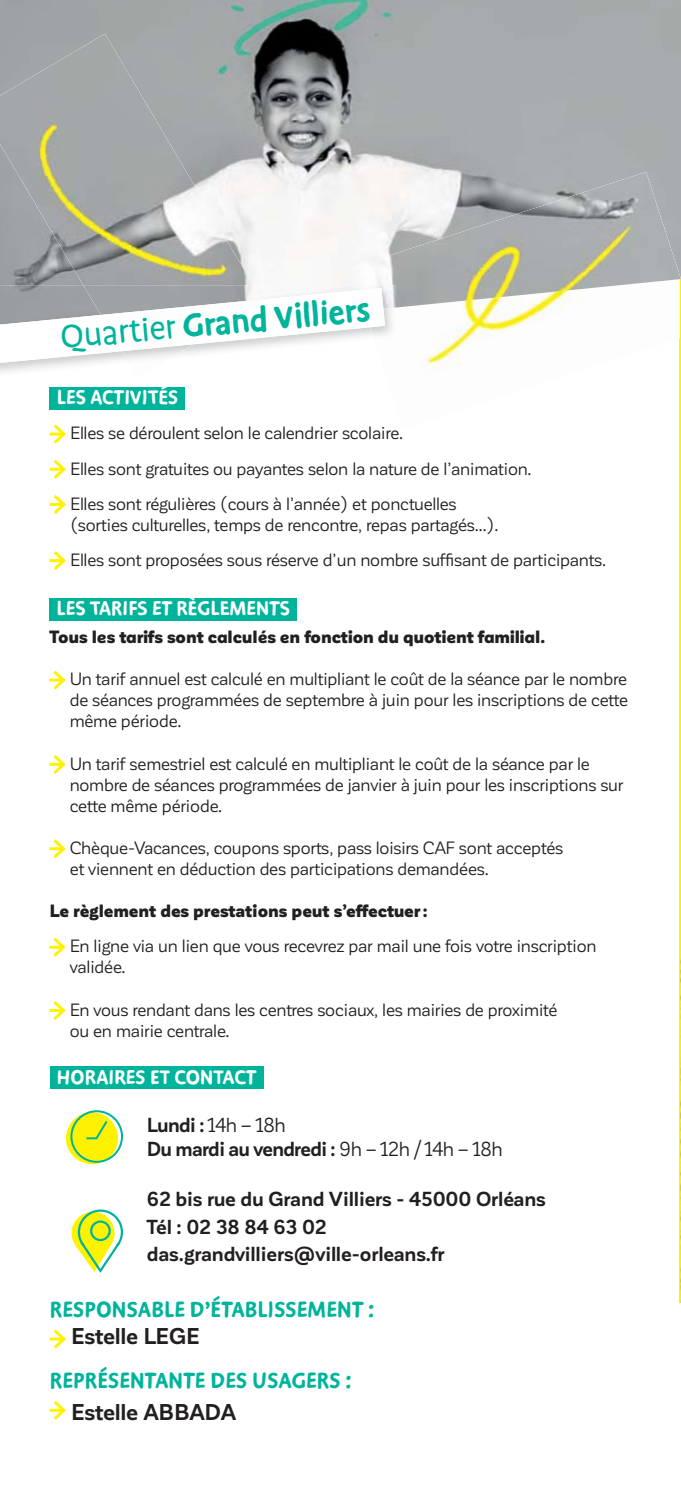
<style>
.page{position:relative;width:681px;height:1489px;background:#fff}
.page>*{position:absolute;margin:0;border:0;box-sizing:border-box;transform-origin:0 0}
.t1{font:700 37.25px "Duper";color:#00b49c}
.t2{font:700 25px "Duper";letter-spacing:.01em;color:#00b49c}
.t3{font:700 22.5px "Duper";letter-spacing:.01em;color:#fff}
.t4{font:700 22.5px "Corporative Sans";letter-spacing:-.01em;color:#231f20}
.t5{font:700 20px/27.5px "Corporative Sans";letter-spacing:-.01em;color:#231f20}
.t6{font:700 20px/24px "Corporative Sans";letter-spacing:-.035em;color:#231f20}
.t7{font:17.5px/21px "Corporative Sans";letter-spacing:-.01em;color:#231f20}
.t8{font:900 17.5px "Corporative Sans Alt";letter-spacing:-.005em;color:#231f20}
.t9{font:900 17.5px "Corporative Sans";letter-spacing:-.01em;color:#231f20}
.s1{font-weight:400}
</style>
<div class="page">
<svg style="left:71px;top:1209px;width:52px;height:64px"></svg>
<div style="left:90px;top:1220px;width:21px;height:21px;border:2px solid #00b49c;border-radius:50%"></div>
<hr style="left:679px;top:0;width:1px;height:1429px;background:#fff200">
<svg style="left:50px;top:1329px;width:16px;height:19px"></svg>
<svg style="left:50px;top:1400px;width:16px;height:19px"></svg>
<div style="left:50px;top:387px;width:135px;height:22px;background:#00b49c"></div>
<svg style="left:50px;top:424px;width:16px;height:19px"></svg>
<svg style="left:50px;top:459px;width:16px;height:20px"></svg>
<svg style="left:50px;top:495px;width:16px;height:19px"></svg>
<svg style="left:50px;top:551px;width:16px;height:19px"></svg>
<div style="left:49px;top:597px;width:248px;height:23px;background:#00b49c"></div>
<svg style="left:49px;top:670px;width:17px;height:19px"></svg>
<svg style="left:49px;top:755px;width:17px;height:19px"></svg>
<svg style="left:49px;top:839px;width:17px;height:19px"></svg>
<svg style="left:49px;top:937px;width:17px;height:19px"></svg>
<svg style="left:49px;top:1001px;width:17px;height:19px"></svg>
<img style="left:0;top:0;width:680px;height:339px">
<img style="left:0;top:285px;width:351px;height:3px">
<div style="left:66px;top:1112px;width:52px;height:52px;background:#fff200;border-radius:50%"></div>
<div style="left:70px;top:1110px;width:53px;height:52px;border:2px solid #00b49c;border-radius:50%"></div>
<svg style="left:86px;top:1118px;width:23px;height:22px"></svg>
<div style="left:50px;top:1066px;width:213px;height:23px;background:#00b49c"></div>
<img style="left:395px;top:307px;width:284px;height:60px">
<img style="left:679px;top:307px;width:1px;height:31px">
<img style="left:351px;top:172px;width:329px;height:135px">
<svg style="left:0;top:288px;width:395px;height:75px"></svg>
<img style="left:356px;top:285px;width:39px;height:24px">
<img style="left:358px;top:288px;width:27px;height:39px">
<img style="left:360px;top:295px;width:10px;height:27px">
<img style="left:122px;top:351px;width:72px;height:12px">
<img style="left:0;top:34px;width:253px;height:251px">
<img style="left:83px;top:285px;width:178px;height:30px">
<img style="left:101px;top:299px;width:163px;height:52px">
<img style="left:104px;top:315px;width:73px;height:33px">
<img style="left:174px;top:305px;width:86px;height:34px">
<h1 class="t1" style="left:59px;top:313px;width:312px;rotate:-5deg"><span class="s1">Quartier</span> Grand Villiers</h1>
<p class="t3" style="left:57px;top:383px;width:123px">LES ACTIVITÉS</p>
<p class="t7" style="left:70px;top:417px;width:463px;line-height:35.2px">Elles se déroulent selon le calendrier scolaire.<br>Elles sont gratuites ou payantes selon la nature de l’animation.<br>Elles sont régulières (cours à l’année) et ponctuelles</p>
<p class="t7" style="left:70px;top:508px;width:537px;line-height:35.2px">(sorties culturelles, temps de rencontre, repas partagés…).<br>Elles sont proposées sous réserve d’un nombre suffisant de participants.</p>
<p class="t3" style="left:56px;top:594px;width:234px">LES TARIFS ET RÈGLEMENTS</p>
<p class="t8" style="left:49px;top:626px;width:497px">Tous les tarifs sont calculés en fonction du quotient familial.</p>
<p class="t7" style="left:70px;top:670px;width:559px;text-align:justify">Un tarif annuel est calculé en multipliant le coût de la séance par le nombre de séances programmées de septembre à juin pour les inscriptions de cette même période.</p>
<p class="t7" style="left:70px;top:754px;width:555px">Un tarif semestriel est calculé en multipliant le coût de la séance par le nombre de séances programmées de janvier à juin pour les inscriptions sur cette même période.</p>
<p class="t7" style="left:70px;top:838px;width:494px">Chèque-Vacances, coupons sports, pass loisirs CAF sont acceptés et viennent en déduction des participations demandées.</p>
<p class="t9" style="left:49px;top:904px;width:380px">Le règlement des prestations peut s’effectuer :</p>
<p class="t7" style="left:70px;top:937px;width:528px">En ligne via un lien que vous recevrez par mail une fois votre inscription validée.</p>
<p class="t7" style="left:70px;top:1000px;width:489px">En vous rendant dans les centres sociaux, les mairies de proximité ou en mairie centrale.</p>
<p class="t3" style="left:57px;top:1062px;width:201px">HORAIRES ET CONTACT</p>
<p class="t6" style="left:147px;top:1114px;width:357px">Lundi : <span class="s1">14h – 18h<br></span>Du mardi au vendredi : <span class="s1">9h – 12h / 14h – 18h</span></p>
<p class="t5" style="left:147px;top:1186px;width:400px">62 bis rue du Grand Villiers - 45000 Orléans<br>Tél : 02 38 84 63 02 das.grandvilliers@ville-orleans.fr</p>
<h2 class="t2" style="left:50px;top:1293px;width:326px">RESPONSABLE D’ÉTABLISSEMENT :</h2>
<p class="t4" style="left:71px;top:1327px;width:130px">Estelle LEGE</p>
<h2 class="t2" style="left:50px;top:1364px;width:303px">REPRÉSENTANTE DES USAGERS :</h2>
<p class="t4" style="left:71px;top:1403px;width:166px">Estelle ABBADA</p>
</div>
